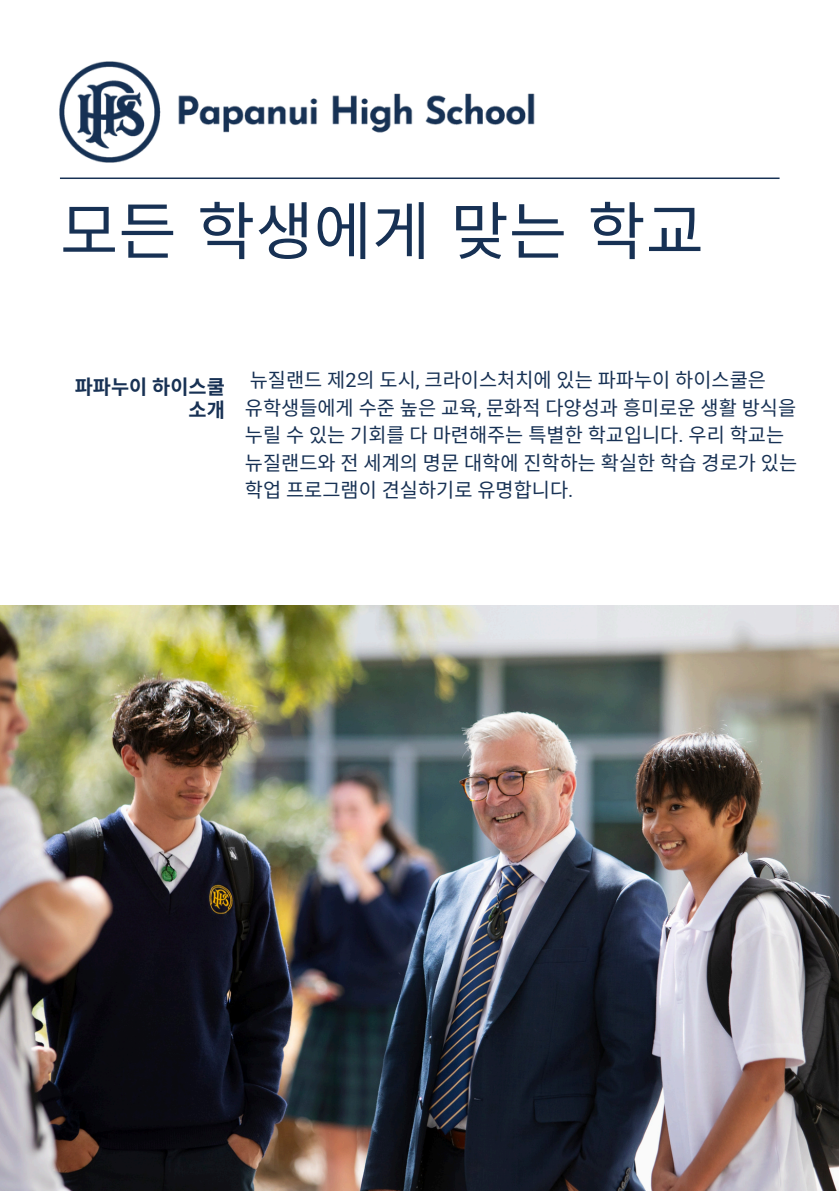
<style>
.page{position:relative;width:839px;height:1191px;background:#fff}
.page>*{position:absolute;margin:0;border:0;box-sizing:border-box;transform-origin:0 0}
.t1{font:63.4px "Noto Sans CJ Ksc";color:#173154}
.t2{font:19.8px/27.4px "Noto Sans CJ Ksc";color:#173154}
.t3{font:700 19.8px/23.2px "Noto Sans CJ Ksc";color:#173154;text-align:right}
.s1{font-family:"Roboto"}
</style>
<div class="page">
<hr style="left:60px;top:178px;width:719px;height:1px;background:#173154">
<img style="left:60px;top:62px;width:475px;height:100px">
<img style="left:0;top:605px;width:838px;height:586px">
<p class="t1" style="left:60px;top:181px;width:645px">모든 학생에게 맞는 학교</p>
<p class="t3" style="left:75px;top:374px;width:152px">파파누이 하이스쿨 소개</p>
<h1 class="t2" style="left:250px;top:365px;width:518px">뉴질랜드 제<span class="s1">2</span>의 도시<span class="s1">,</span> 크라이스처치에 있는 파파누이 하이스쿨은</h1>
<h2 class="t2" style="left:245px;top:393px;width:552px">유학생들에게 수준 높은 교육<span class="s1">,</span> 문화적 다양성과 흥미로운 생활 방식을</h2>
<p class="t2" style="left:245px;top:420px;width:553px">누릴 수 있는 기회를 다 마련해주는 특별한 학교입니다<span class="s1">.</span> 우리 학교는 뉴질랜드와 전 세계의 명문 대학에 진학하는 확실한 학습 경로가 있는</p>
<p class="t2" style="left:245px;top:475px;width:330px">학업 프로그램이 견실하기로 유명합니다<span class="s1">.</span></p>
</div>
